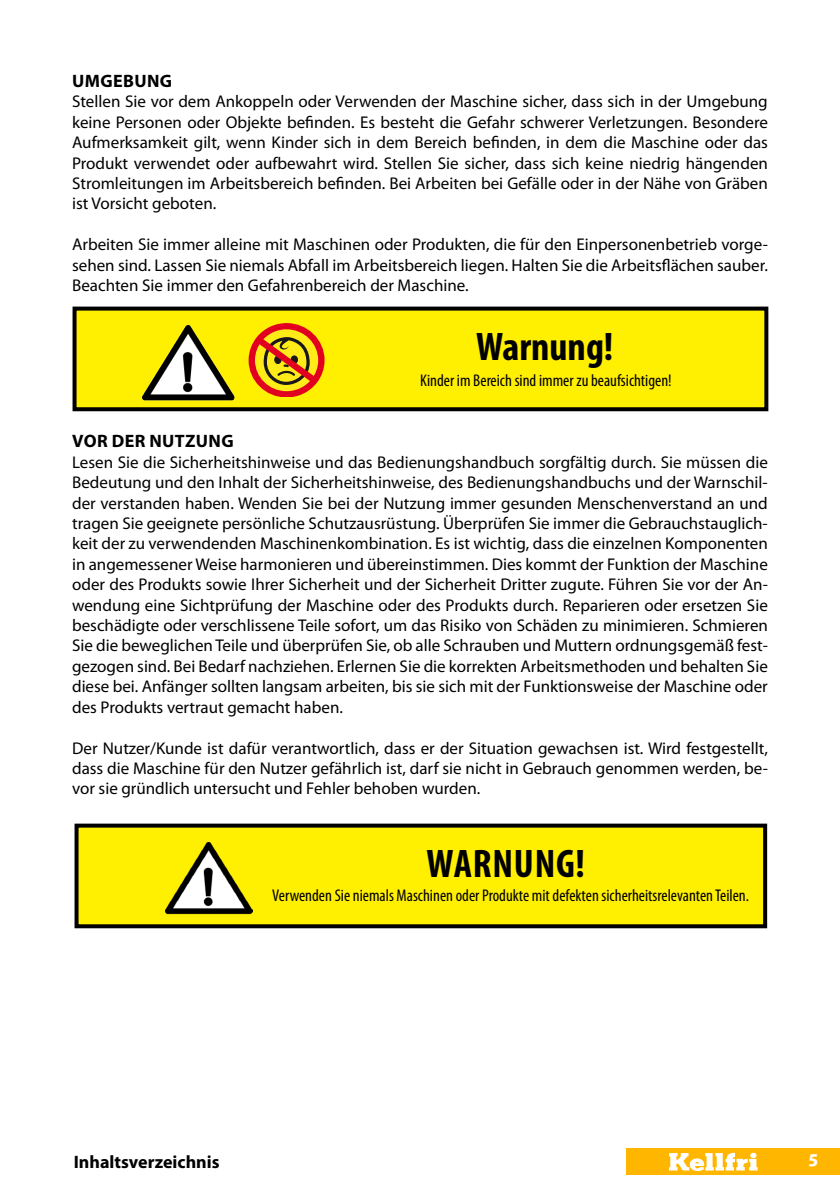
<style>
.page{position:relative;width:840px;height:1191px;background:#fff}
.page>*{position:absolute;margin:0;border:0;box-sizing:border-box;transform-origin:0 0}
.t1{font:700 condensed 40px "Myriad Pro";letter-spacing:.02em;color:#000}
.t2{font:700 condensed 40px "Myriad Pro";color:#000}
.t3{font:700 20px "Myriad Pro";color:#fff}
.t4{font:700 18px "Myriad Pro";letter-spacing:.01em;color:#000}
.t5{font:17px/20.4px "Myriad Pro";color:#000;text-align:justify}
.t6{font:condensed 17px "Myriad Pro";color:#000}
</style>
<div class="page">
<div style="left:626px;top:1148px;width:213px;height:27px;background:#ffb600"></div>
<svg style="left:669px;top:1152px;width:88px;height:19px"></svg>
<div style="left:76px;top:825px;width:688px;height:101px;background:#ffef00"></div>
<div style="left:74px;top:823px;width:692px;height:105px;border:4px solid #000"></div>
<img style="left:165px;top:842px;width:87px;height:73px">
<div style="left:74px;top:308px;width:692px;height:101px;background:#ffef00"></div>
<div style="left:72px;top:306px;width:696px;height:105px;border:4px solid #000"></div>
<img style="left:143px;top:326px;width:92px;height:75px">
<svg style="left:248px;top:323px;width:77px;height:74px"></svg>
<p class="t4" style="left:72px;top:69px;width:101px">UMGEBUNG</p>
<p class="t5" style="left:72px;top:91px;width:697px">Stellen Sie vor dem Ankoppeln oder Verwenden der Maschine sicher, dass sich in der Umgebung keine Personen oder Objekte befinden. Es besteht die Gefahr schwerer Verletzungen. Besondere Aufmerksamkeit gilt, wenn Kinder sich in dem Bereich befinden, in dem die Maschine oder das Produkt verwendet oder aufbewahrt wird. Stellen Sie sicher, dass sich keine niedrig hängenden Stromleitungen im Arbeitsbereich befinden. Bei Arbeiten bei Gefälle oder in der Nähe von Gräben ist Vorsicht geboten.</p>
<p class="t5" style="left:72px;top:234px;width:697px">Arbeiten Sie immer alleine mit Maschinen oder Produkten, die für den Einpersonenbetrieb vorge&shy;sehen sind. Lassen Sie niemals Abfall im Arbeitsbereich liegen. Halten Sie die Arbeitsflächen sauber.<br>Beachten Sie immer den Gefahrenbereich der Maschine.</p>
<h1 class="t2" style="left:476px;top:322px;width:139px">Warnung!</h1>
<p class="t6" style="left:420px;top:370px;width:253px">Kinder im Bereich sind immer zu beaufsichtigen!</p>
<p class="t4" style="left:72px;top:429px;width:163px">VOR DER NUTZUNG</p>
<p class="t5" style="left:72px;top:451px;width:697px">Lesen Sie die Sicherheitshinweise und das Bedienungshandbuch sorgfältig durch. Sie müssen die Bedeutung und den Inhalt der Sicherheitshinweise, des Bedienungshandbuchs und der Warnschil&shy;der verstanden haben. Wenden Sie bei der Nutzung immer gesunden Menschenverstand an und tragen Sie geeignete persönliche Schutzausrüstung. Überprüfen Sie immer die Gebrauchstauglich&shy;keit der zu verwendenden Maschinenkombination. Es ist wichtig, dass die einzelnen Komponenten in angemessener Weise harmonieren und übereinstimmen. Dies kommt der Funktion der Maschine oder des Produkts sowie Ihrer Sicherheit und der Sicherheit Dritter zugute. Führen Sie vor der An&shy;wendung eine Sichtprüfung der Maschine oder des Produkts durch. Reparieren oder ersetzen Sie beschädigte oder verschlissene Teile sofort, um das Risiko von Schäden zu minimieren. Schmieren Sie die beweglichen Teile und überprüfen Sie, ob alle Schrauben und Muttern ordnungsgemäß fest&shy;gezogen sind. Bei Bedarf nachziehen. Erlernen Sie die korrekten Arbeitsmethoden und behalten Sie diese bei. Anfänger sollten langsam arbeiten, bis sie sich mit der Funktionsweise der Maschine oder des Produkts vertraut gemacht haben.</p>
<p class="t5" style="left:72px;top:737px;width:697px">Der Nutzer/Kunde ist dafür verantwortlich, dass er der Situation gewachsen ist. Wird festgestellt, dass die Maschine für den Nutzer gefährlich ist, darf sie nicht in Gebrauch genommen werden, be&shy;vor sie gründlich untersucht und Fehler behoben wurden.</p>
<h1 class="t1" style="left:426px;top:838px;width:160px">WARNUNG!</h1>
<p class="t6" style="left:272px;top:885px;width:478px">Verwenden Sie niemals Maschinen oder Produkte mit defekten sicherheitsrelevanten Teilen.</p>
<p class="t4" style="left:74px;top:1150px;width:147px">Inhaltsverzeichnis</p>
<p class="t3" style="left:807px;top:1144px;width:13px">5</p>
</div>
